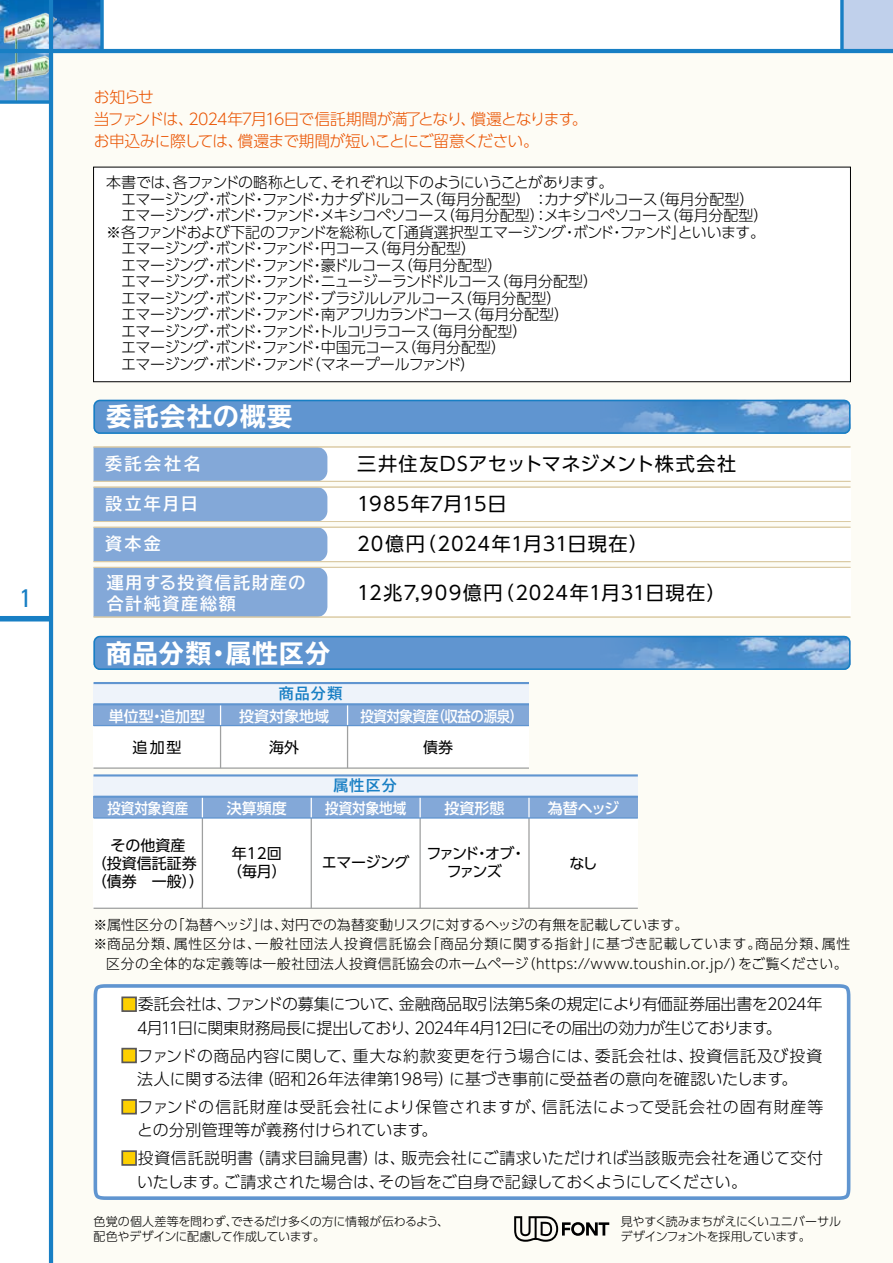
<style>
.page{position:relative;width:893px;height:1263px;background:#fff}
.page>*{position:absolute;margin:0;border:0;box-sizing:border-box;transform-origin:0 0}
.t1{font:700 expanded 25.5px "TBUD Go Std";letter-spacing:.045em;color:#fff}
.t2{font:condensed 25.5px "Univers";color:#187fc4}
.t3{font:19.2px/40px "UD Shin Go Pro";letter-spacing:.04em;color:#000}
.t4{font:700 16.95px/21.3px "TBUD Go Std";letter-spacing:.1em;color:#fff}
.t5{font:300 15.9px/23.4px "UD Shin Go Pro";color:#000;text-align:center}
.t6{font:300 15.9px/23.4px "UD Shin Go Pro";letter-spacing:-.04em;color:#000}
.t7{font:300 15.9px/23.4px "UD Shin Go Pro";letter-spacing:.03em;color:#000}
.t8{font:300 15.75px/22px "UD Shin Go Pro";letter-spacing:-.055em;color:#ea5504}
.t9{font:300 15px "UD Shin Go Pro";letter-spacing:-.035em;color:#000}
.t10{font:15px/18px "UD Shin Go Pro";color:#000;text-align:center}
.t11{font:500 15px "UD Shin Go Pro";color:#fff}
.t12{font:500 15px "UD Shin Go Pro";letter-spacing:-.035em;color:#fff;scale:.9 1}
.t13{font:500 15px "UD Shin Go Pro";color:#fff;scale:.9 1}
.t14{font:15px/18px "UD Shin Go Pro";letter-spacing:-.14em;color:#000;text-align:center}
.t15{font:700 15px "TBUD Go Std";letter-spacing:.075em;color:#187fc4}
.t16{font:300 13.8px "UD Shin Go Pro";letter-spacing:.03em;color:#000}
.t17{font:300 13.8px "UD Shin Go Pro";letter-spacing:.06em;color:#000}
.t18{font:300 13.8px "UD Shin Go Pro";letter-spacing:-.005em;color:#000}
.t19{font:300 12px/14.9px "UD Shin Go Pro";letter-spacing:-.025em;color:#000}
.s1{color:#fdd000}
</style>
<div class="page">
<img style="left:0;top:0;width:49px;height:100px">
<img style="left:2px;top:10px;width:47px;height:90px">
<svg style="left:53px;top:0;width:47px;height:49px;background:#5087c3"></svg>
<div style="left:51px;top:49px;width:842px;height:1214px;background:#fdfcf5"></div>
<div style="left:842px;top:0;width:51px;height:51px;background:#c0d0eb"></div>
<svg style="left:840px;top:0;width:4px;height:49px"></svg>
<div style="left:0;top:616px;width:51px;height:5px;background:#187fc4"></div>
<hr style="left:49px;top:0;width:4px;height:1263px;background:#187fc4">
<hr style="left:0;top:49px;width:893px;height:4px;background:#187fc4">
<svg style="left:0;top:100px;width:49px;height:4px"></svg>
<svg style="left:100px;top:0;width:4px;height:49px"></svg>
<svg style="left:514px;top:1216px;width:95px;height:26px"></svg>
<div style="left:94px;top:984px;width:756px;height:216px;background:#fff"></div>
<div style="left:121px;top:996px;width:16px;height:16px;border:2px solid #595757"></div>
<div style="left:121px;top:1048px;width:16px;height:15px;border:2px solid #595757"></div>
<div style="left:121px;top:1099px;width:16px;height:15px;border:2px solid #595757"></div>
<div style="left:121px;top:1150px;width:16px;height:16px;border:2px solid #595757"></div>
<div style="left:94px;top:167px;width:756px;height:215px;background:#fff"></div>
<div style="left:93px;top:167px;width:758px;height:215px;border:1px solid #000"></div>
<svg style="left:94px;top:400px;width:756px;height:34px;background:#5a94cf"></svg>
<div style="left:234px;top:487px;width:616px;height:34px;background:#fff"></div>
<div style="left:234px;top:527px;width:616px;height:35px;background:#fff"></div>
<div style="left:234px;top:567px;width:616px;height:50px;background:#fff"></div>
<div style="left:234px;top:447px;width:616px;height:34px;background:#fff"></div>
<div style="left:94px;top:448px;width:233px;height:33px;background:#83a8d8"></div>
<div style="left:94px;top:488px;width:233px;height:33px;background:#83a8d8"></div>
<svg style="left:94px;top:528px;width:233px;height:89px;background:#8aadd8"></svg>
<hr style="left:94px;top:481px;width:756px;height:1px;background:#dbcba5">
<hr style="left:94px;top:447px;width:756px;height:1px;background:#dbcba5">
<hr style="left:94px;top:521px;width:756px;height:1px;background:#dbcba5">
<hr style="left:94px;top:487px;width:756px;height:1px;background:#dbcba5">
<hr style="left:94px;top:561px;width:756px;height:1px;background:#dbcba5">
<hr style="left:94px;top:527px;width:756px;height:1px;background:#dbcba5">
<hr style="left:94px;top:617px;width:756px;height:1px;background:#dbcba5">
<hr style="left:94px;top:567px;width:756px;height:1px;background:#dbcba5">
<svg style="left:94px;top:636px;width:756px;height:34px;background:#5994cf"></svg>
<div style="left:94px;top:725px;width:435px;height:43px;background:#fff"></div>
<div style="left:94px;top:818px;width:544px;height:90px;background:#fff"></div>
<div style="left:94px;top:775px;width:544px;height:22px;background:#eef3fa"></div>
<div style="left:94px;top:683px;width:435px;height:21px;background:#eef3fa"></div>
<div style="left:94px;top:797px;width:544px;height:21px;background:#83a8d8"></div>
<hr style="left:202px;top:818px;width:1px;height:90px;background:#9fa0a0">
<hr style="left:311px;top:818px;width:1px;height:90px;background:#9fa0a0">
<svg style="left:202px;top:798px;width:1px;height:19px"></svg>
<svg style="left:311px;top:798px;width:1px;height:19px"></svg>
<hr style="left:528px;top:818px;width:2px;height:90px;background:#9fa0a0">
<hr style="left:419px;top:818px;width:2px;height:90px;background:#9fa0a0">
<hr style="left:528px;top:797px;width:2px;height:21px;background:#fff">
<hr style="left:419px;top:797px;width:2px;height:21px;background:#fff">
<div style="left:94px;top:704px;width:435px;height:21px;background:#83a8d8"></div>
<hr style="left:94px;top:767px;width:435px;height:2px;background:#9fa0a0">
<hr style="left:220px;top:725px;width:1px;height:43px;background:#9fa0a0">
<svg style="left:220px;top:705px;width:1px;height:20px"></svg>
<hr style="left:347px;top:725px;width:1px;height:43px;background:#9fa0a0">
<svg style="left:347px;top:705px;width:1px;height:20px"></svg>
<hr style="left:94px;top:796px;width:544px;height:2px;background:#6095d0">
<hr style="left:94px;top:703px;width:435px;height:2px;background:#6095d0">
<hr style="left:94px;top:908px;width:544px;height:1px;background:#9fa0a0">
<hr style="left:94px;top:725px;width:435px;height:1px;background:#6095d0">
<hr style="left:94px;top:817px;width:544px;height:2px;background:#6095d0">
<hr style="left:94px;top:774px;width:544px;height:2px;background:#6095d0">
<hr style="left:94px;top:682px;width:435px;height:2px;background:#6095d0">
<hr style="left:892px;top:0;width:1px;height:51px;background:#6095d0">
<h1 class="t2" style="left:20px;top:582px;width:13px">1</h1>
<p class="t8" style="left:94px;top:86px;width:495px">お知らせ<br>当ファンドは、2024年7月16日で信託期間が満了となり、償還となります。お申込みに際しては、償還まで期間が短いことにご留意ください。</p>
<p class="t9" style="left:106px;top:171px;width:509px">本書では、各ファンドの略称として、それぞれ以下のようにいうことがあります。</p>
<p class="t9" style="left:121px;top:187px;width:635px">エマージング・ボンド・ファンド・カナダドルコース（毎月分配型）　：カナダドルコース（毎月分配型）</p>
<p class="t9" style="left:121px;top:204px;width:649px">エマージング・ボンド・ファンド・メキシコペソコース（毎月分配型）：メキシコペソコース（毎月分配型）</p>
<p class="t9" style="left:106px;top:220px;width:660px">※各ファンドおよび下記のファンドを総称して「通貨選択型エマージング・ボンド・ファンド」といいます。</p>
<p class="t9" style="left:121px;top:237px;width:357px">エマージング・ボンド・ファンド・円コース（毎月分配型）</p>
<p class="t9" style="left:121px;top:253px;width:383px">エマージング・ボンド・ファンド・豪ドルコース（毎月分配型）</p>
<p class="t9" style="left:121px;top:270px;width:479px">エマージング・ボンド・ファンド・ニュージーランドドルコース（毎月分配型）</p>
<p class="t9" style="left:121px;top:286px;width:442px">エマージング・ボンド・ファンド・ブラジルレアルコース（毎月分配型）</p>
<p class="t9" style="left:121px;top:303px;width:449px">エマージング・ボンド・ファンド・南アフリカランドコース（毎月分配型）</p>
<p class="t9" style="left:121px;top:319px;width:408px">エマージング・ボンド・ファンド・トルコリラコース（毎月分配型）</p>
<p class="t9" style="left:121px;top:336px;width:387px">エマージング・ボンド・ファンド・中国元コース（毎月分配型）</p>
<p class="t9" style="left:121px;top:352px;width:356px">エマージング・ボンド・ファンド（マネープールファンド）</p>
<h1 class="t1" style="left:106px;top:402px;width:188px">委託会社の概要</h1>
<p class="t4" style="left:105px;top:453px;width:97px">委託会社名</p>
<p class="t4" style="left:105px;top:493px;width:94px">設立年月日</p>
<p class="t4" style="left:105px;top:533px;width:57px">資本金</p>
<p class="t4" style="left:107px;top:572px;width:200px">運用する投資信託財産の合計純資産総額</p>
<h1 class="t1" style="left:106px;top:639px;width:226px">商品分類・属性区分</h1>
<p class="t15" style="left:279px;top:681px;width:65px">商品分類</p>
<p class="t3" style="left:357px;top:443px;width:381px">三井住友DSアセットマネジメント株式会社<br>1985年7月15日<br>20億円（2024年1月31日現在）</p>
<p class="t3" style="left:357px;top:572px;width:370px">12兆7,909億円（2024年1月31日現在）</p>
<p class="t11" style="left:109px;top:704px;width:98px">単位型・追加型</p>
<p class="t11" style="left:239px;top:704px;width:91px">投資対象地域</p>
<p class="t12" style="left:360px;top:704px;width:182px">投資対象資産（収益の源泉）</p>
<p class="t10" style="left:132px;top:738px;width:51px">追加型</p>
<p class="t10" style="left:269px;top:738px;width:31px">海外</p>
<p class="t10" style="left:423px;top:738px;width:31px">債券</p>
<p class="t15" style="left:333px;top:773px;width:65px">属性区分</p>
<p class="t13" style="left:325px;top:796px;width:91px">投資対象地域</p>
<p class="t11" style="left:445px;top:796px;width:61px">投資形態</p>
<p class="t11" style="left:548px;top:796px;width:73px">為替ヘッジ</p>
<p class="t14" style="left:426px;top:844px;width:101px">ファンド・オブ・ファンズ</p>
<p class="t13" style="left:107px;top:796px;width:91px">投資対象資産</p>
<p class="t11" style="left:227px;top:796px;width:61px">決算頻度</p>
<p class="t10" style="left:92px;top:836px;width:114px">その他資産<br>（投資信託証券（債券　一般））</p>
<p class="t10" style="left:227px;top:844px;width:61px">年12回（毎月）</p>
<p class="t10" style="left:322px;top:853px;width:89px">エマージング</p>
<p class="t10" style="left:569px;top:854px;width:29px">なし</p>
<p class="t18" style="left:94px;top:914px;width:596px">※属性区分の「為替ヘッジ」は、対円での為替変動リスクに対するヘッジの有無を記載しています。</p>
<p class="t17" style="left:94px;top:933px;width:758px">※商品分類、属性区分は、一般社団法人投資信託協会「商品分類に関する指針」に基づき記載しています。商品分類、属性</p>
<p class="t16" style="left:106px;top:952px;width:743px">区分の全体的な定義等は一般社団法人投資信託協会のホームページ（https://www.toushin.or.jp/）をご覧ください。</p>
<p class="t6" style="left:137px;top:992px;width:687px;text-indent:-16px"><span class="s1">■</span>委託会社は、ファンドの募集について、金融商品取引法第5条の規定により有価証券届出書を2024年<br>4月11日に関東財務局長に提出しており、2024年4月12日にその届出の効力が生じております。</p>
<p class="t5" style="left:121px;top:1043px;width:703px"><span class="s1">■</span>ファンドの商品内容に関して、重大な約款変更を行う場合には、委託会社は、投資信託及び投資法人に関する法律（昭和26年法律第198号）に基づき事前に受益者の意向を確認いたします。</p>
<p class="t7" style="left:137px;top:1094px;width:688px;text-indent:-16px"><span class="s1">■</span>ファンドの信託財産は受託会社により保管されますが、信託法によって受託会社の固有財産等との分別管理等が義務付けられています。</p>
<p class="t5" style="left:137px;top:1146px;width:687px;text-align:left;text-indent:-16px"><span class="s1">■</span>投資信託説明書（請求目論見書）は、販売会社にご請求いただければ当該販売会社を通じて交付いたします。ご請求された場合は、その旨をご自身で記録しておくようにしてください。　</p>
<p class="t19" style="left:93px;top:1213px;width:357px">色覚の個人差等を問わず、できるだけ多くの方に情報が伝わるよう、配色やデザインに配慮して作成しています。</p>
<p class="t19" style="left:620px;top:1213px;width:222px">見やすく読みまちがえにくいユニバーサルデザインフォントを採用しています。</p>
</div>
